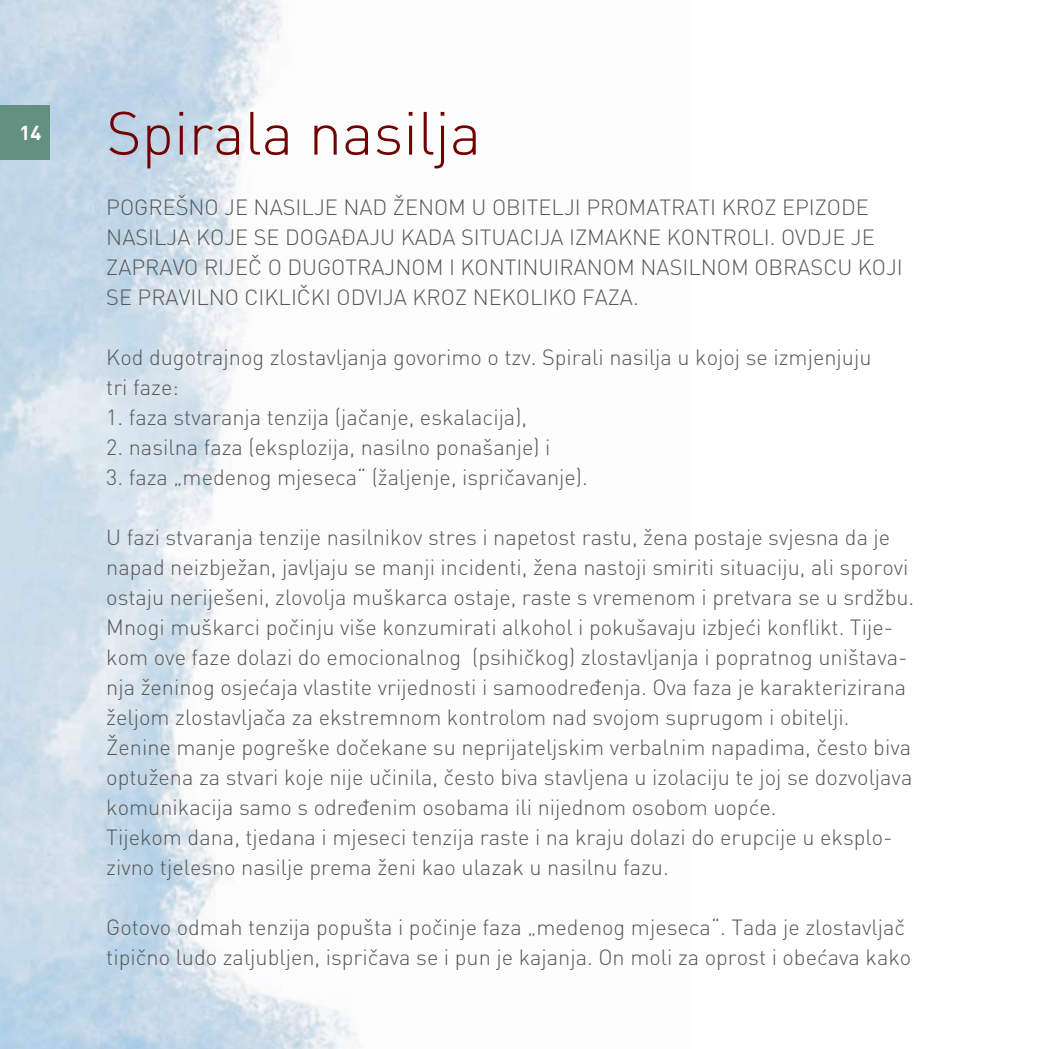
<style>
.page{position:relative;width:1049px;height:1049px;background:#fff}
.page>*{position:absolute;margin:0;border:0;box-sizing:border-box;transform-origin:0 0}
.t1{font:300 60px "CDIN";color:#720000}
.t2{font:300 21.75px/30px "CDIN";color:#57585a}
.t3{font:700 20px "CDIN";color:#fff}
</style>
<div class="page">
<img style="left:0;top:0;width:282px;height:434px">
<div style="left:0;top:106px;width:50px;height:54px;background:#649081"></div>
<p class="t3" style="left:20px;top:126px;width:23px">14</p>
<h1 class="t1" style="left:106px;top:112px;width:376px">Spirala nasilja</h1>
<p class="t2" style="left:106px;top:194px;width:798px">POGREŠNO JE NASILJE NAD ŽENOM U OBITELJI PROMATRATI KROZ EPIZODE NASILJA KOJE SE DOGAĐAJU KADA SITUACIJA IZMAKNE KONTROLI. OVDJE JE ZAPRAVO RIJEČ O DUGOTRAJNOM I KONTINUIRANOM NASILNOM OBRASCU KOJI SE PRAVILNO CIKLIČKI ODVIJA KROZ NEKOLIKO FAZA.</p>
<p class="t2" style="left:106px;top:344px;width:767px">Kod dugotrajnog zlostavljanja govorimo o tzv. Spirali nasilja u kojoj se izmjenjuju tri faze:</p>
<p class="t2" style="left:106px;top:404px;width:422px">1. faza stvaranja tenzija (jačanje, eskalacija),</p>
<p class="t2" style="left:106px;top:434px;width:446px">2. nasilna faza (eksplozija, nasilno ponašanje) i</p>
<p class="t2" style="left:106px;top:464px;width:483px">3. faza „medenog mjeseca“ (žaljenje, ispričavanje).</p>
<p class="t2" style="left:106px;top:524px;width:809px">U fazi stvaranja tenzije nasilnikov stres i napetost rastu, žena postaje svjesna da je napad neizbježan, javljaju se manji incidenti, žena nastoji smiriti situaciju, ali sporovi ostaju neriješeni, zlovolja muškarca ostaje, raste s vremenom i pretvara se u srdžbu.<br>Mnogi muškarci počinju više konzumirati alkohol i pokušavaju izbjeći konflikt. Tije&shy;kom ove faze dolazi do emocionalnog (psihičkog) zlostavljanja i popratnog uništava&shy;nja ženinog osjećaja vlastite vrijednosti i samoodređenja. Ova faza je karakterizirana željom zlostavljača za ekstremnom kontrolom nad svojom suprugom i obitelji.<br>Ženine manje pogreške dočekane su neprijateljskim verbalnim napadima, često biva optužena za stvari koje nije učinila, često biva stavljena u izolaciju te joj se dozvoljava komunikacija samo s određenim osobama ili nijednom osobom uopće.<br>Tijekom dana, tjedana i mjeseci tenzija raste i na kraju dolazi do erupcije u eksplo&shy;zivno tjelesno nasilje prema ženi kao ulazak u nasilnu fazu.</p>
<p class="t2" style="left:106px;top:914px;width:806px">Gotovo odmah tenzija popušta i počinje faza „medenog mjeseca“. Tada je zlostavljač tipično ludo zaljubljen, ispričava se i pun je kajanja. On moli za oprost i obećava kako</p>
</div>
